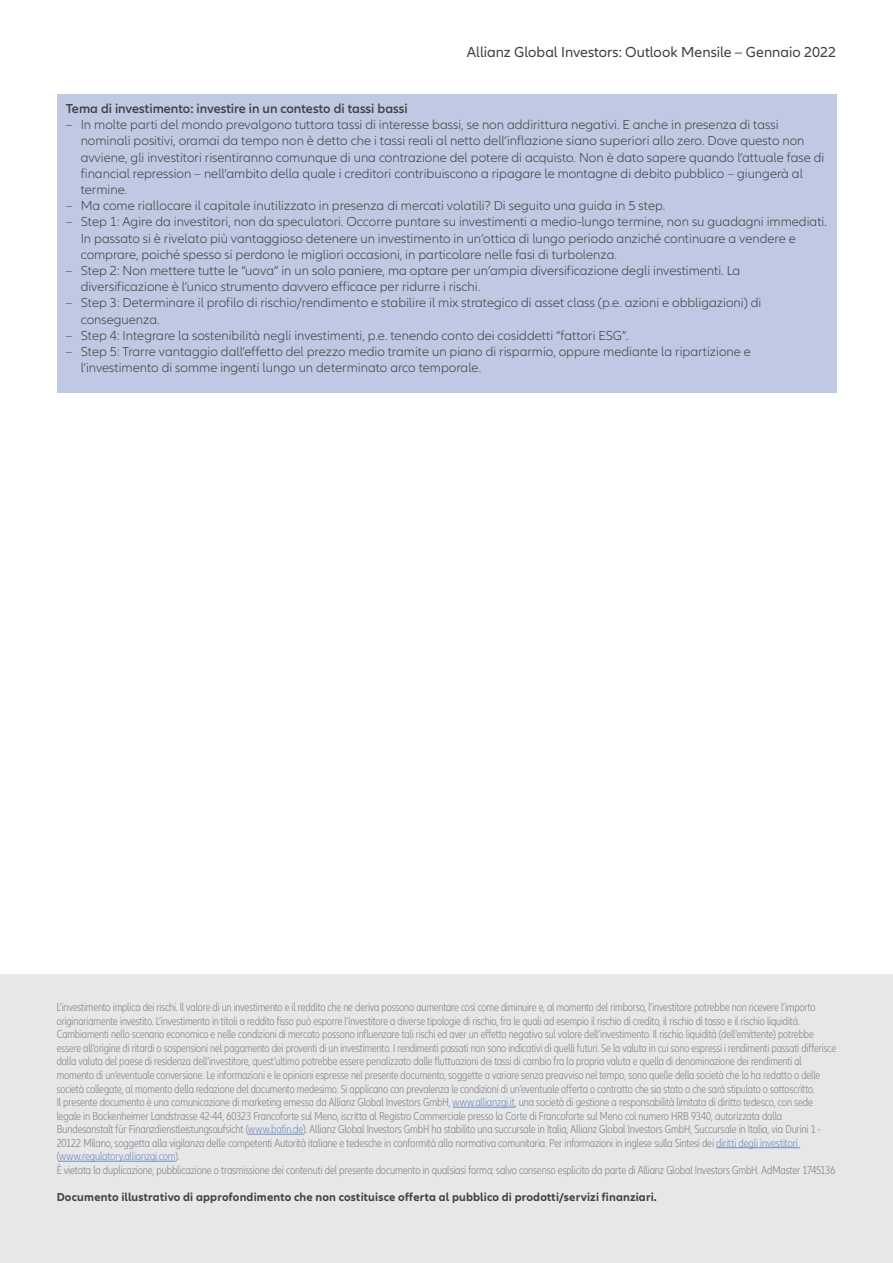
<style>
.page{position:relative;width:893px;height:1263px;background:#fff}
.page>*{position:absolute;margin:0;border:0;box-sizing:border-box;transform-origin:0 0}
.t1{font:15px "Allianz Neo";color:#414042}
.t2{font:300 13.5px/16.2px "Allianz Neo";color:#414042}
.t3{font:600 13.5px "Allianz Neo";color:#414042}
.t4{font:300 condensed 12px/13.5px "Allianz Neo";letter-spacing:-.01em;color:#808285}
.t5{font:700 12px "Allianz Neo";letter-spacing:.015em;color:#414042}
.s1{color:#748cbd}
</style>
<div class="page">
<div style="left:57px;top:94px;width:779px;height:298px;background:#c0c9e3"></div>
<div style="left:0;top:975px;width:893px;height:288px;background:#e6e7e8"></div>
<hr style="left:453px;top:1107px;width:62px;height:1px;background:#748cbd">
<hr style="left:248px;top:1134px;width:55px;height:1px;background:#748cbd">
<hr style="left:716px;top:1147px;width:84px;height:1px;background:#748cbd">
<hr style="left:59px;top:1161px;width:116px;height:1px;background:#748cbd">
<p class="t1" style="left:467px;top:43px;width:371px">Allianz Global Investors: Outlook Mensile – Gennaio 2022</p>
<p class="t3" style="left:66px;top:101px;width:344px">Tema di investimento: investire in un contesto di tassi bassi</p>
<p class="t2" style="left:81px;top:117px;width:745px;text-indent:-15px">– In molte parti del mondo prevalgono tuttora tassi di interesse bassi, se non addirittura negativi. E anche in presenza di tassi nominali positivi, oramai da tempo non è detto che i tassi reali al netto dell’inflazione siano superiori allo zero. Dove questo non avviene, gli investitori risentiranno comunque di una contrazione del potere di acquisto. Non è dato sapere quando l’attuale fase di financial repression – nell’ambito della quale i creditori contribuiscono a ripagare le montagne di debito pubblico – giungerà al termine.</p>
<p class="t2" style="left:66px;top:198px;width:601px">– Ma come riallocare il capitale inutilizzato in presenza di mercati volatili? Di seguito una guida in 5 step.</p>
<p class="t2" style="left:81px;top:214px;width:748px;text-indent:-15px">– Step 1: Agire da investitori, non da speculatori. Occorre puntare su investimenti a medio-lungo termine, non su guadagni immediati.<br>In passato si è rivelato più vantaggioso detenere un investimento in un’ottica di lungo periodo anziché continuare a vendere e comprare, poiché spesso si perdono le migliori occasioni, in particolare nelle fasi di turbolenza.</p>
<p class="t2" style="left:81px;top:263px;width:661px;text-indent:-15px">– Step 2: Non mettere tutte le “uova” in un solo paniere, ma optare per un’ampia diversificazione degli investimenti. La diversificazione è l’unico strumento davvero efficace per ridurre i rischi.</p>
<p class="t2" style="left:81px;top:295px;width:682px;text-indent:-15px">– Step 3: Determinare il profilo di rischio/rendimento e stabilire il mix strategico di asset class (p.e. azioni e obbligazioni) di conseguenza.</p>
<p class="t2" style="left:66px;top:328px;width:564px">– Step 4: Integrare la sostenibilità negli investimenti, p.e. tenendo conto dei cosiddetti “fattori ESG”.</p>
<p class="t2" style="left:81px;top:344px;width:672px;text-indent:-15px">– Step 5: Trarre vantaggio dall’effetto del prezzo medio tramite un piano di risparmio, oppure mediante la ripartizione e l’investimento di somme ingenti lungo un determinato arco temporale.</p>
<p class="t4" style="left:57px;top:1001px;width:781px">L’investimento implica dei rischi. Il valore di un investimento e il reddito che ne deriva possono aumentare così come diminuire e, al momento del rimborso, l’investitore potrebbe non ricevere l’importo originariamente investito. L’investimento in titoli a reddito fisso può esporre l’investitore a diverse tipologie di rischio, fra le quali ad esempio il rischio di credito, il rischio di tasso e il rischio liquidità.<br>Cambiamenti nello scenario economico e nelle condizioni di mercato possono influenzare tali rischi ed aver un effetto negativo sul valore dell’investimento. Il rischio liquidità (dell’emittente) potrebbe essere all’origine di ritardi o sospensioni nel pagamento dei proventi di un investimento. I rendimenti passati non sono indicativi di quelli futuri. Se la valuta in cui sono espressi i rendimenti passati differisce dalla valuta del paese di residenza dell’investitore, quest’ultimo potrebbe essere penalizzato dalle fluttuazioni dei tassi di cambio fra la propria valuta e quella di denominazione dei rendimenti al momento di un’eventuale conversione. Le informazioni e le opinioni espresse nel presente documento, soggette a variare senza preavviso nel tempo, sono quelle della società che lo ha redatto o delle società collegate, al momento della redazione del documento medesimo. Si applicano con prevalenza le condizioni di un’eventuale offerta o contratto che sia stato o che sarà stipulato o sottoscritto.<br>Il presente documento è una comunicazione di marketing emessa da Allianz Global Investors GmbH, <span class="s1">www.allianzgi.it</span>, una società di gestione a responsabilità limitata di diritto tedesco, con sede legale in Bockenheimer Landstrasse 42-44, 60323 Francoforte sul Meno, iscritta al Registro Commerciale presso la Corte di Francoforte sul Meno col numero HRB 9340, autorizzata dalla Bundesanstalt für Finanzdienstleistungsaufsicht (<span class="s1">www.bafin.de</span>). Allianz Global Investors GmbH ha stabilito una succursale in Italia, Allianz Global Investors GmbH, Succursale in Italia, via Durini 1 - 20122 Milano, soggetta alla vigilanza delle competenti Autorità italiane e tedesche in conformità alla normativa comunitaria. Per informazioni in inglese sulla Sintesi dei <span class="s1">diritti degli investitori </span>(<span class="s1">www.regulatory.allianzgi.com</span>).<br>È vietata la duplicazione, pubblicazione o trasmissione dei contenuti del presente documento in qualsiasi forma; salvo consenso esplicito da parte di Allianz Global Investors GmbH. AdMaster 1745136</p>
<p class="t5" style="left:57px;top:1189px;width:602px">Documento illustrativo di approfondimento che non costituisce offerta al pubblico di prodotti/servizi finanziari.</p>
</div>
